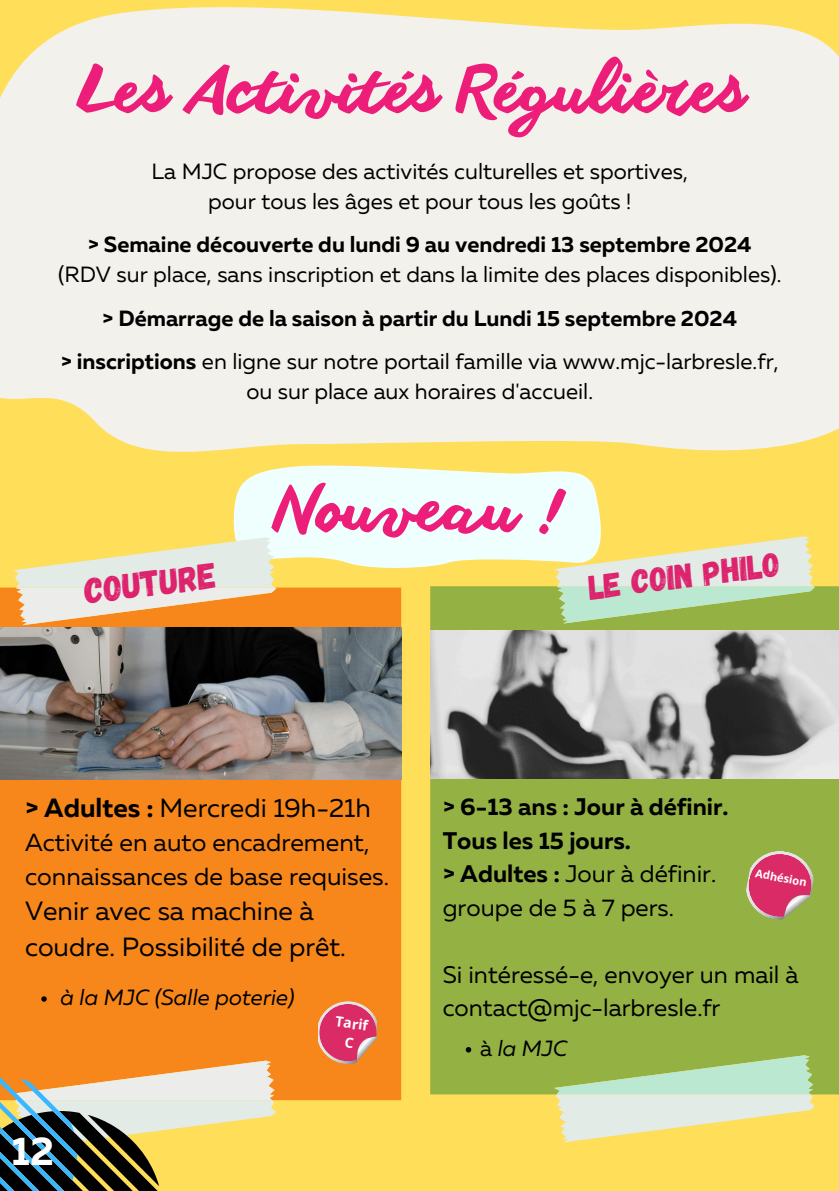
<style>
.page{position:relative;width:839px;height:1191px;background:#fff}
.page>*{position:absolute;margin:0;border:0;box-sizing:border-box;transform-origin:0 0}
.t1{font:62px "Anothershabby";color:#ed1e79}
.t2{font:700 40px "Muller";color:#fff}
.t3{font:36px "Gagalin";color:#dd236d}
.t4{font:34px "Gagalin";color:#dd236d}
.t5{font:26.4px/35.4px "Muller";color:#000}
.t6{font:24.6px/34px "Muller";color:#000}
.t7{font:700 24px/33.6px "Muller";color:#000}
.t8{font:24px/33.6px "Muller";color:#000}
.t9{font:22px/30px "Muller";color:#000;text-align:center}
.t10{font:700 22px "Muller";color:#000}
.t11{font:italic 22px "Muller";color:#000}
.t12{font:700 14px/18.8px "Open Sans";color:#fff;text-align:center}
.t13{font:700 11.2px "Open Sans";color:#fff}
.s1{font-weight:700}
.s2{font-weight:400}
.s3{font-style:normal}
</style>
<div class="page">
<div style="left:0;top:0;width:838px;height:1191px;background:#ffde59"></div>
<div style="left:0;top:7px;width:838px;height:445px;background:#f2f1eb"></div>
<div style="left:430px;top:586px;width:408px;height:508px;background:#94b143"></div>
<svg style="left:554px;top:536px;width:260px;height:88px"></svg>
<svg style="left:554px;top:1055px;width:260px;height:87px"></svg>
<svg style="left:233px;top:465px;width:377px;height:106px;fill:#effffe"></svg>
<div style="left:0;top:588px;width:401px;height:512px;background:#f7871a"></div>
<svg style="left:13px;top:537px;width:263px;height:88px"></svg>
<svg style="left:465px;top:1047px;width:6px;height:6px"></svg>
<svg style="left:742px;top:848px;width:75px;height:72px"></svg>
<svg style="left:318px;top:1001px;width:59px;height:63px"></svg>
<img style="left:0;top:628px;width:401px;height:151px">
<img style="left:430px;top:630px;width:408px;height:149px">
<svg style="left:41px;top:996px;width:6px;height:6px"></svg>
<svg style="left:0;top:1061px;width:276px;height:130px"></svg>
<p class="t1" style="left:79px;top:56px;width:668px">Les Activités Régulières</p>
<h1 class="t9" style="left:151px;top:158px;width:538px">La MJC propose des activités culturelles et sportives, pour tous les âges et pour tous les goûts !</h1>
<h2 class="t9" style="left:58px;top:232px;width:724px"><span class="s1">&gt; Semaine découverte du lundi 9 au vendredi 13 septembre 2024<br></span>(RDV sur place, sans inscription et dans la limite des places disponibles).</h2>
<h2 class="t10" style="left:102px;top:309px;width:636px">&gt; Démarrage de la saison à partir du Lundi 15 septembre 2024</h2>
<p class="t9" style="left:61px;top:348px;width:719px"><span class="s1">&gt; inscriptions</span> en ligne sur notre portail famille via www.mjc-larbresle.fr, ou sur place aux horaires d'accueil.</p>
<p class="t1" style="left:275px;top:475px;width:290px">Nouveau !</p>
<h3 class="t3" style="left:82px;top:568px;width:134px;rotate:-7deg">COUTURE</h3>
<p class="t4" style="left:586px;top:566px;width:194px;rotate:-7deg">LE COIN PHILO</p>
<p class="t5" style="left:25px;top:792px;width:347px"><span class="s1">&gt; Adultes :</span> Mercredi 19h-21h</p>
<p class="t6" style="left:25px;top:827px;width:365px">Activité en auto encadrement, connaissances de base requises.</p>
<p class="t5" style="left:25px;top:895px;width:322px">Venir avec sa machine à coudre. Possibilité de prêt.</p>
<p class="t11" style="left:60px;top:988px;width:235px">à la MJC (Salle poterie)</p>
<p class="t2" style="left:12px;top:1134px;width:44px">12</p>
<h3 class="t12" style="left:337px;top:1012px;width:34px;rotate:8deg">Tarif<br>C</h3>
<h1 class="t7" style="left:442px;top:792px;width:287px">&gt; 6-13 ans : Jour à définir.<br>Tous les 15 jours.<br>&gt; Adultes : <span class="s2">Jour à définir. groupe de 5 à 7 pers.</span></h1>
<p class="t13" style="left:757px;top:865px;width:53px;rotate:11deg">Adhésion</p>
<h5 class="t8" style="left:442px;top:959px;width:357px">Si intéressé-e, envoyer un mail à contact@mjc-larbresle.fr</h5>
<h5 class="t11" style="left:480px;top:1039px;width:89px"><span class="s3">à</span> la MJC</h5>
</div>
